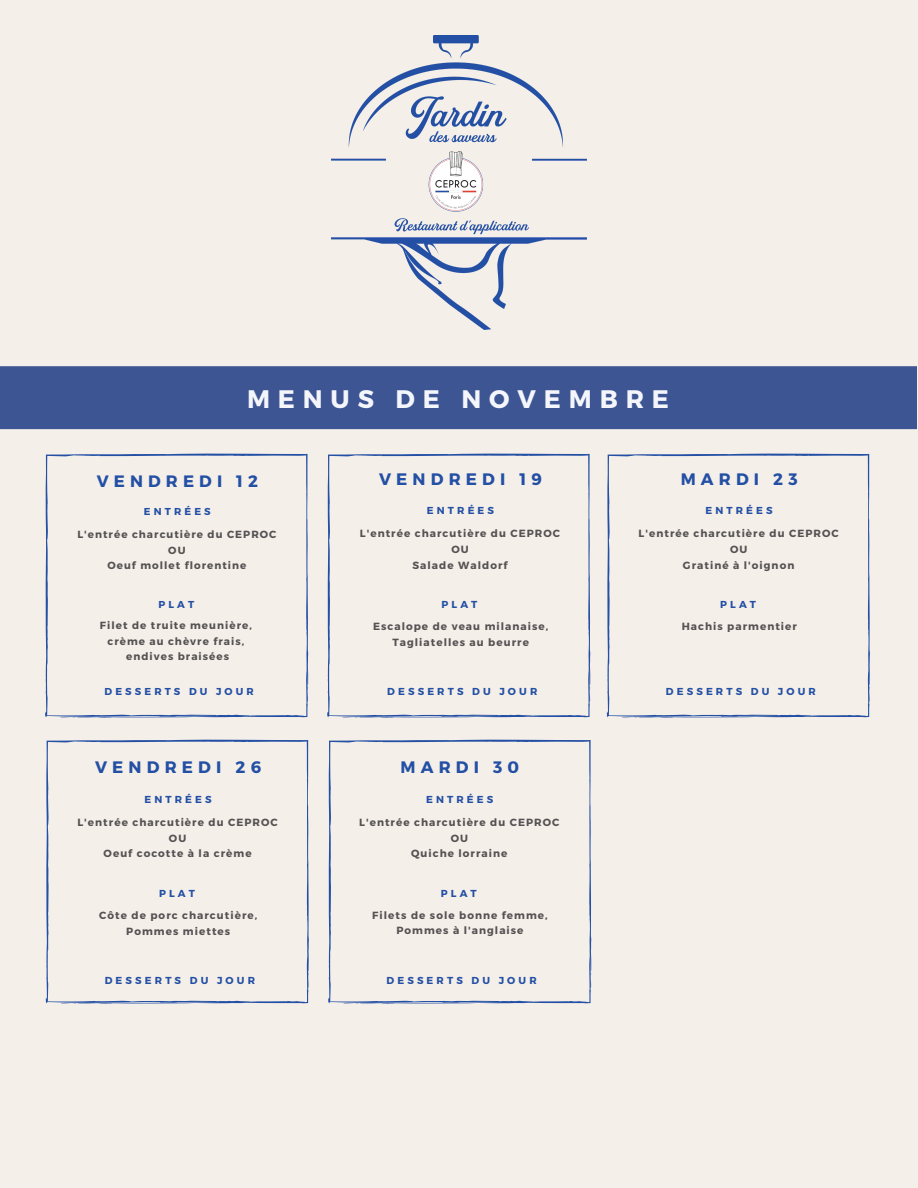
<style>
.page{position:relative;width:918px;height:1188px;background:#f5efea}
.page>*{position:absolute;margin:0;border:0;box-sizing:border-box;transform-origin:0 0}
.t1{font:700 25.35px "Montserrat";letter-spacing:.31em;color:#f4f6fc}
.t2{font:700 16.65px "Montserrat";letter-spacing:.31em;color:#2350a4}
.t3{font:700 16.5px "Montserrat";letter-spacing:.31em;color:#2350a4}
.t4{font:700 10.35px "Montserrat";letter-spacing:.1em;color:#545252}
.t5{font:700 10.05px "Montserrat";letter-spacing:.31em;color:#2350a4}
</style>
<div class="page">
<div style="left:0;top:366px;width:917px;height:63px;background:#3d5592"></div>
<svg style="left:45px;top:453px;width:263px;height:265px"></svg>
<svg style="left:327px;top:453px;width:263px;height:265px"></svg>
<svg style="left:607px;top:453px;width:263px;height:265px"></svg>
<svg style="left:46px;top:739px;width:263px;height:265px"></svg>
<svg style="left:328px;top:739px;width:263px;height:265px"></svg>
<img style="left:332px;top:36px;width:255px;height:293px">
<p class="t1" style="left:247px;top:383px;width:423px">MENUS DE NOVEMBRE</p>
<p class="t3" style="left:97px;top:471px;width:163px">VENDREDI 12</p>
<p class="t2" style="left:379px;top:468px;width:164px">VENDREDI 19</p>
<p class="t2" style="left:681px;top:468px;width:118px">MARDI 23</p>
<p class="t5" style="left:144px;top:505px;width:68px">ENTRÉES</p>
<p class="t4" style="left:77px;top:528px;width:201px">L'entrée charcutière du CEPROC</p>
<p class="t4" style="left:168px;top:543px;width:19px">OU</p>
<p class="t4" style="left:107px;top:559px;width:141px">Oeuf mollet florentine</p>
<p class="t5" style="left:159px;top:598px;width:37px">PLAT</p>
<p class="t4" style="left:100px;top:619px;width:154px">Filet de truite meunière,</p>
<p class="t4" style="left:108px;top:635px;width:138px">crème au chèvre frais,</p>
<p class="t4" style="left:126px;top:650px;width:104px">endives braisées</p>
<p class="t5" style="left:105px;top:685px;width:151px">DESSERTS DU JOUR</p>
<p class="t2" style="left:95px;top:757px;width:168px">VENDREDI 26</p>
<p class="t5" style="left:144px;top:793px;width:69px">ENTRÉES</p>
<p class="t4" style="left:77px;top:816px;width:202px">L'entrée charcutière du CEPROC</p>
<p class="t4" style="left:169px;top:831px;width:19px">OU</p>
<p class="t4" style="left:104px;top:847px;width:150px">Oeuf cocotte à la crème</p>
<p class="t5" style="left:159px;top:887px;width:37px">PLAT</p>
<p class="t4" style="left:99px;top:908px;width:160px">Côte de porc charcutière,</p>
<p class="t4" style="left:126px;top:924px;width:105px">Pommes miettes</p>
<p class="t5" style="left:105px;top:974px;width:152px">DESSERTS DU JOUR</p>
<p class="t5" style="left:427px;top:504px;width:69px">ENTRÉES</p>
<p class="t4" style="left:360px;top:527px;width:202px">L'entrée charcutière du CEPROC</p>
<p class="t4" style="left:451px;top:543px;width:19px">OU</p>
<p class="t4" style="left:413px;top:558px;width:97px">Salade Waldorf</p>
<p class="t5" style="left:442px;top:598px;width:37px">PLAT</p>
<p class="t4" style="left:373px;top:620px;width:177px">Escalope de veau milanaise,</p>
<p class="t4" style="left:392px;top:635px;width:138px">Tagliatelles au beurre</p>
<p class="t5" style="left:387px;top:685px;width:152px">DESSERTS DU JOUR</p>
<p class="t2" style="left:401px;top:757px;width:120px">MARDI 30</p>
<p class="t5" style="left:426px;top:793px;width:69px">ENTRÉES</p>
<p class="t4" style="left:359px;top:816px;width:202px">L'entrée charcutière du CEPROC</p>
<p class="t4" style="left:451px;top:831px;width:19px">OU</p>
<p class="t4" style="left:411px;top:847px;width:98px">Quiche lorraine</p>
<p class="t5" style="left:441px;top:887px;width:37px">PLAT</p>
<p class="t4" style="left:372px;top:908px;width:177px">Filets de sole bonne femme,</p>
<p class="t4" style="left:396px;top:924px;width:129px">Pommes à l'anglaise</p>
<p class="t5" style="left:387px;top:974px;width:152px">DESSERTS DU JOUR</p>
<p class="t5" style="left:706px;top:504px;width:69px">ENTRÉES</p>
<p class="t4" style="left:639px;top:527px;width:202px">L'entrée charcutière du CEPROC</p>
<p class="t4" style="left:730px;top:543px;width:19px">OU</p>
<p class="t4" style="left:683px;top:558px;width:113px">Gratiné à l'oignon</p>
<p class="t5" style="left:720px;top:598px;width:37px">PLAT</p>
<p class="t4" style="left:682px;top:620px;width:117px">Hachis parmentier</p>
<p class="t5" style="left:666px;top:685px;width:152px">DESSERTS DU JOUR</p>
</div>
